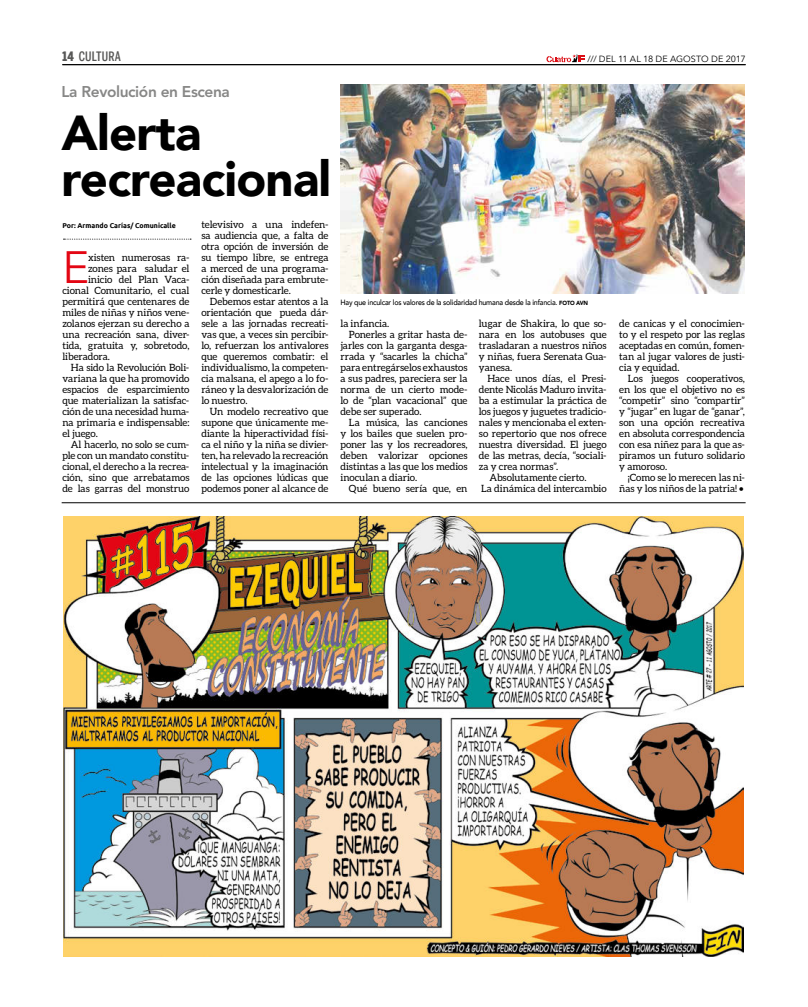
<style>
.page{position:relative;width:808px;height:1007px;background:#fff}
.page>*{position:absolute;margin:0;border:0;box-sizing:border-box;transform-origin:0 0}
.t1{font:900 49px/46px "Avenir";letter-spacing:-.015em;color:#000}
.t2{font:45.2px "Avenir";color:#e30613}
.t3{font:800 15.5px "Avenir LT Std";letter-spacing:-.025em;color:#878786}
.t4{font:500 13px "Benton Sans Comp";letter-spacing:.005em;color:#575756}
.t5{font:10px/11px "Aleo";letter-spacing:-.005em;color:#000;text-align:justify}
.t6{font:9px "Avenir Next";color:#000}
.t7{font:500 7.6px "Avenir";letter-spacing:-.025em;color:#000;scale:.94 1}
.t8{font:700 7px "Ubuntu";color:#000}
.s1{font-weight:900}
.s2{font-weight:900;font-size:6px}
</style>
<div class="page">
<svg style="left:546px;top:54px;width:39px;height:8px"></svg>
<hr style="left:62px;top:64px;width:684px;height:1px;background:#000">
<img style="left:63px;top:517px;width:680px;height:439px">
<hr style="left:62px;top:502px;width:684px;height:1px;background:#000">
<img style="left:340px;top:85px;width:405px;height:209px">
<svg style="left:64px;top:239px;width:127px;height:1px"></svg>
<h3 class="t4" style="left:62px;top:49px;width:60px"><span class="s1">14</span> CULTURA</h3>
<p class="t6" style="left:588px;top:54px;width:160px">/// DEL 11 AL 18 DE AGOSTO DE 2017</p>
<h3 class="t3" style="left:62px;top:85px;width:170px">La Revolución en Escena</h3>
<h1 class="t1" style="left:62px;top:110px;width:271px">Alerta recreacional</h1>
<p class="t8" style="left:62px;top:222px;width:115px">Por: Armando Carías/ Comunicalle</p>
<h2 class="t2" style="left:62px;top:248px;width:28px">E</h2>
<p class="t5" style="left:88px;top:251px;width:103px">xisten numerosas ra-</p>
<p class="t5" style="left:201px;top:218px;width:129px">televisivo a una indefen&shy;sa audiencia que, a falta de otra opción de inversión de su tiempo libre, se entrega a merced de una programa&shy;ción diseñada para embrute&shy;cerle y domesticarle.</p>
<p class="t5" style="left:201px;top:295px;width:129px;text-indent:8px">Debemos estar atentos a la orientación que pueda dár&shy;sele a las jornadas recreati&shy;vas que, a veces sin percibir&shy;lo, refuerzan los antivalores que queremos combatir: el individualismo, la competen&shy;cia malsana, el apego a lo fo&shy;ráneo y la desvalorización de lo nuestro.</p>
<p class="t5" style="left:201px;top:405px;width:129px;text-indent:8px">Un modelo recreativo que supone que únicamente me&shy;diante la hiperactividad físi&shy;ca el niño y la niña se divier&shy;ten, ha relevado la recreación intelectual y la imaginación de las opciones lúdicas que podemos poner al alcance de</p>
<p class="t5" style="left:88px;top:262px;width:103px">zones para saludar el</p>
<p class="t5" style="left:88px;top:273px;width:103px">inicio del Plan Vaca-</p>
<p class="t5" style="left:62px;top:284px;width:129px">cional Comunitario, el cual</p>
<p class="t5" style="left:62px;top:295px;width:129px">permitirá que centenares de</p>
<p class="t5" style="left:62px;top:306px;width:129px">miles de niñas y niños vene-</p>
<p class="t5" style="left:62px;top:317px;width:129px">zolanos ejerzan su derecho a</p>
<p class="t5" style="left:62px;top:328px;width:129px">una recreación sana, diver-</p>
<p class="t5" style="left:62px;top:339px;width:129px">tida, gratuita y, sobretodo,</p>
<p class="t5" style="left:62px;top:350px;width:49px">liberadora.</p>
<p class="t5" style="left:71px;top:361px;width:120px">Ha sido la Revolución Boli-</p>
<p class="t5" style="left:62px;top:372px;width:129px">variana la que ha promovido</p>
<p class="t5" style="left:62px;top:383px;width:129px">espacios de esparcimiento</p>
<p class="t5" style="left:62px;top:394px;width:129px">que materializan la satisfac-</p>
<p class="t5" style="left:62px;top:405px;width:129px">ción de una necesidad huma-</p>
<p class="t5" style="left:62px;top:416px;width:129px">na primaria e indispensable:</p>
<p class="t5" style="left:62px;top:427px;width:37px">el juego.</p>
<p class="t5" style="left:71px;top:438px;width:120px">Al hacerlo, no solo se cum-</p>
<p class="t5" style="left:62px;top:449px;width:129px">ple con un mandato constitu-</p>
<p class="t5" style="left:62px;top:460px;width:129px">cional, el derecho a la recrea-</p>
<p class="t5" style="left:62px;top:471px;width:129px">ción, sino que arrebatamos</p>
<p class="t5" style="left:62px;top:482px;width:129px">de las garras del monstruo</p>
<p class="t7" style="left:340px;top:299px;width:265px">Hay que inculcar los valores de la solidaridad humana desde la infancia. <span class="s2">FOTO AVN</span></p>
<p class="t5" style="left:340px;top:317px;width:50px">la infancia.</p>
<p class="t5" style="left:349px;top:328px;width:120px">Ponerles a gritar hasta de-</p>
<p class="t5" style="left:340px;top:339px;width:129px">jarles con la garganta desga-</p>
<p class="t5" style="left:340px;top:350px;width:129px">rrada y “sacarles la chicha”</p>
<p class="t5" style="left:340px;top:361px;width:129px">para entregárselos exhaustos</p>
<p class="t5" style="left:340px;top:372px;width:129px">a sus padres, pareciera ser la</p>
<p class="t5" style="left:340px;top:383px;width:129px">norma de un cierto mode-</p>
<p class="t5" style="left:340px;top:394px;width:129px">lo de “plan vacacional” que</p>
<p class="t5" style="left:340px;top:405px;width:83px">debe ser superado.</p>
<p class="t5" style="left:349px;top:416px;width:120px">La música, las canciones</p>
<p class="t5" style="left:340px;top:427px;width:129px">y los bailes que suelen pro-</p>
<p class="t5" style="left:340px;top:438px;width:129px">poner las y los recreadores,</p>
<p class="t5" style="left:340px;top:449px;width:129px">deben valorizar opciones</p>
<p class="t5" style="left:340px;top:460px;width:129px">distintas a las que los medios</p>
<p class="t5" style="left:340px;top:471px;width:78px">inoculan a diario.</p>
<p class="t5" style="left:349px;top:482px;width:120px">Qué bueno sería que, en</p>
<p class="t5" style="left:479px;top:317px;width:129px">lugar de Shakira, lo que so&shy;nara en los autobuses que trasladaran a nuestros niños y niñas, fuera Serenata Gua&shy;yanesa.</p>
<p class="t5" style="left:487px;top:372px;width:121px">Hace unos días, el Presi-</p>
<p class="t5" style="left:479px;top:383px;width:129px">dente Nicolás Maduro invita-</p>
<p class="t5" style="left:479px;top:394px;width:129px">ba a estimular la práctica de</p>
<p class="t5" style="left:479px;top:405px;width:129px">los juegos y juguetes tradicio-</p>
<p class="t5" style="left:479px;top:416px;width:129px">nales y mencionaba el exten-</p>
<p class="t5" style="left:479px;top:427px;width:129px">so repertorio que nos ofrece</p>
<p class="t5" style="left:479px;top:438px;width:129px">nuestra diversidad. El juego</p>
<p class="t5" style="left:479px;top:449px;width:129px">de las metras, decía, “sociali-</p>
<p class="t5" style="left:479px;top:460px;width:81px">za y crea normas”.</p>
<p class="t5" style="left:489px;top:471px;width:98px">Absolutamente cierto.</p>
<p class="t5" style="left:481px;top:482px;width:127px">La dinámica del intercambio</p>
<p class="t5" style="left:619px;top:317px;width:127px">de canicas y el conocimien&shy;to y el respeto por las reglas aceptadas en común, fomen&shy;tan al jugar valores de justi&shy;cia y equidad.</p>
<p class="t5" style="left:619px;top:372px;width:127px;text-indent:8px">Los juegos cooperativos, en los que el objetivo no es “competir” sino “compartir” y “jugar” en lugar de “ganar”, son una opción recreativa en absoluta correspondencia con esa niñez para la que as&shy;piramos un futuro solidario y amoroso.</p>
<p class="t5" style="left:619px;top:471px;width:127px;text-align:right">¡Como se lo merecen las ni&shy;ñas y los niños de la patria! •</p>
</div>
